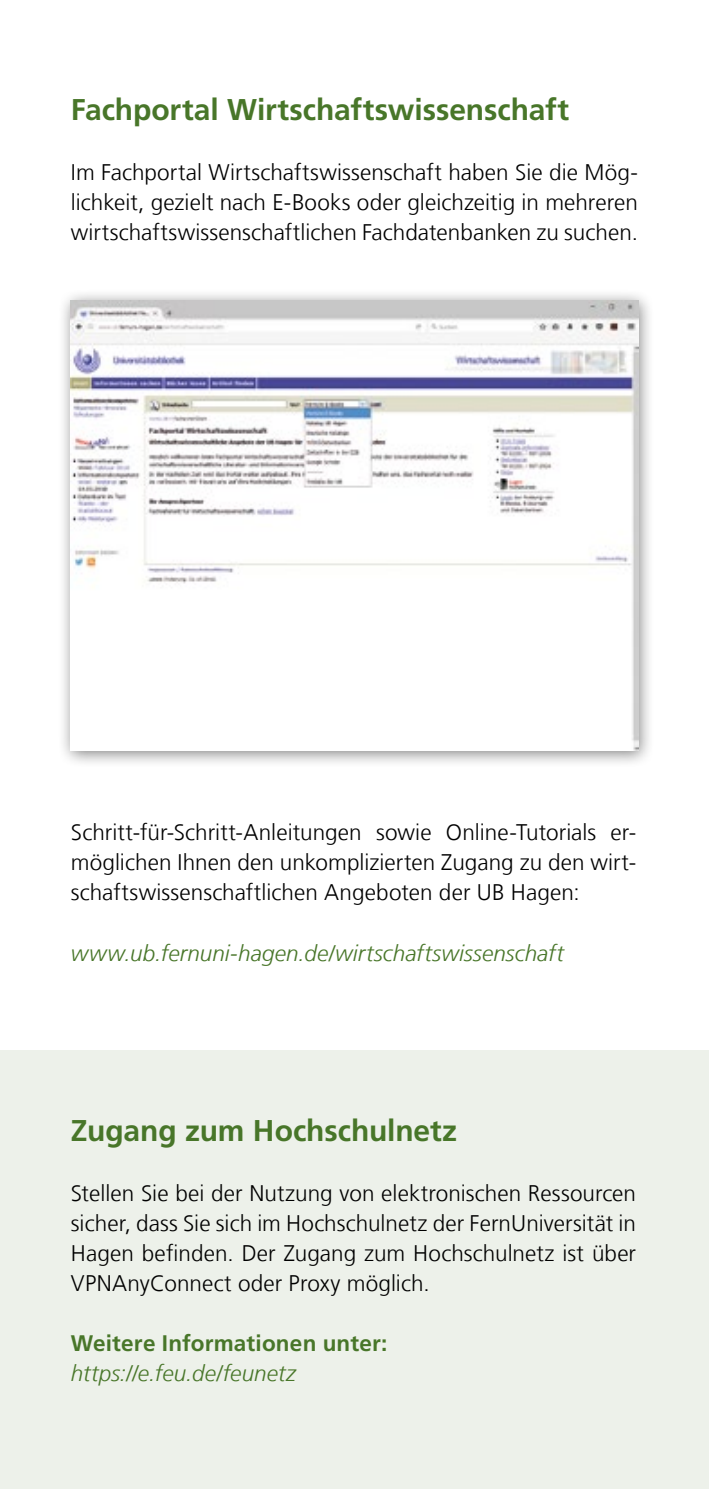
<style>
.page{position:relative;width:709px;height:1489px;background:#fff}
.page>*{position:absolute;margin:0;border:0;box-sizing:border-box;transform-origin:0 0}
.t1{font:700 30px "Frutiger LT Com";color:#487629}
.t2{font:300 22.5px/30px "Frutiger LT Com";letter-spacing:.005em;color:#000;text-align:justify}
.t3{font:italic 300 22.5px "Frutiger LT Com";letter-spacing:.005em;color:#487629}
.t4{font:700 22.5px "Frutiger LT Com";letter-spacing:.01em;color:#487629}
</style>
<div class="page">
<div style="left:0;top:1050px;width:709px;height:438px;background:#edf1ea"></div>
<div style="left:58px;top:289px;width:597px;height:479px;background:#000;opacity:.5"></div>
<img style="left:71px;top:300px;width:567px;height:450px">
<p class="t1" style="left:71px;top:92px;width:500px">Fachportal Wirtschaftswissenschaft</p>
<p class="t2" style="left:71px;top:157px;width:568px">Im Fachportal Wirtschaftswissenschaft haben Sie die Mög&shy;lichkeit, gezielt nach E-Books oder gleichzeitig in mehreren wirtschaftswissenschaftlichen Fachdatenbanken zu suchen.</p>
<p class="t2" style="left:71px;top:817px;width:566px">Schritt-für-Schritt-Anleitungen sowie Online-Tutorials er&shy;möglichen Ihnen den unkomplizierten Zugang zu den wirt&shy;schaftswissenschaftlichen Angeboten der UB Hagen:</p>
<p class="t3" style="left:71px;top:939px;width:494px">www.ub.fernuni-hagen.de/wirtschaftswissenschaft</p>
<p class="t1" style="left:71px;top:1112px;width:388px">Zugang zum Hochschulnetz</p>
<p class="t2" style="left:71px;top:1177px;width:566px">Stellen Sie bei der Nutzung von elektronischen Ressourcen sicher, dass Sie sich im Hochschulnetz der FernUniversität in Hagen befinden. Der Zugang zum Hochschulnetz ist über VPNAnyConnect oder Proxy möglich.</p>
<p class="t4" style="left:71px;top:1329px;width:318px">Weitere Informationen unter:</p>
<p class="t3" style="left:71px;top:1359px;width:227px">https://e.feu.de/feunetz</p>
</div>
